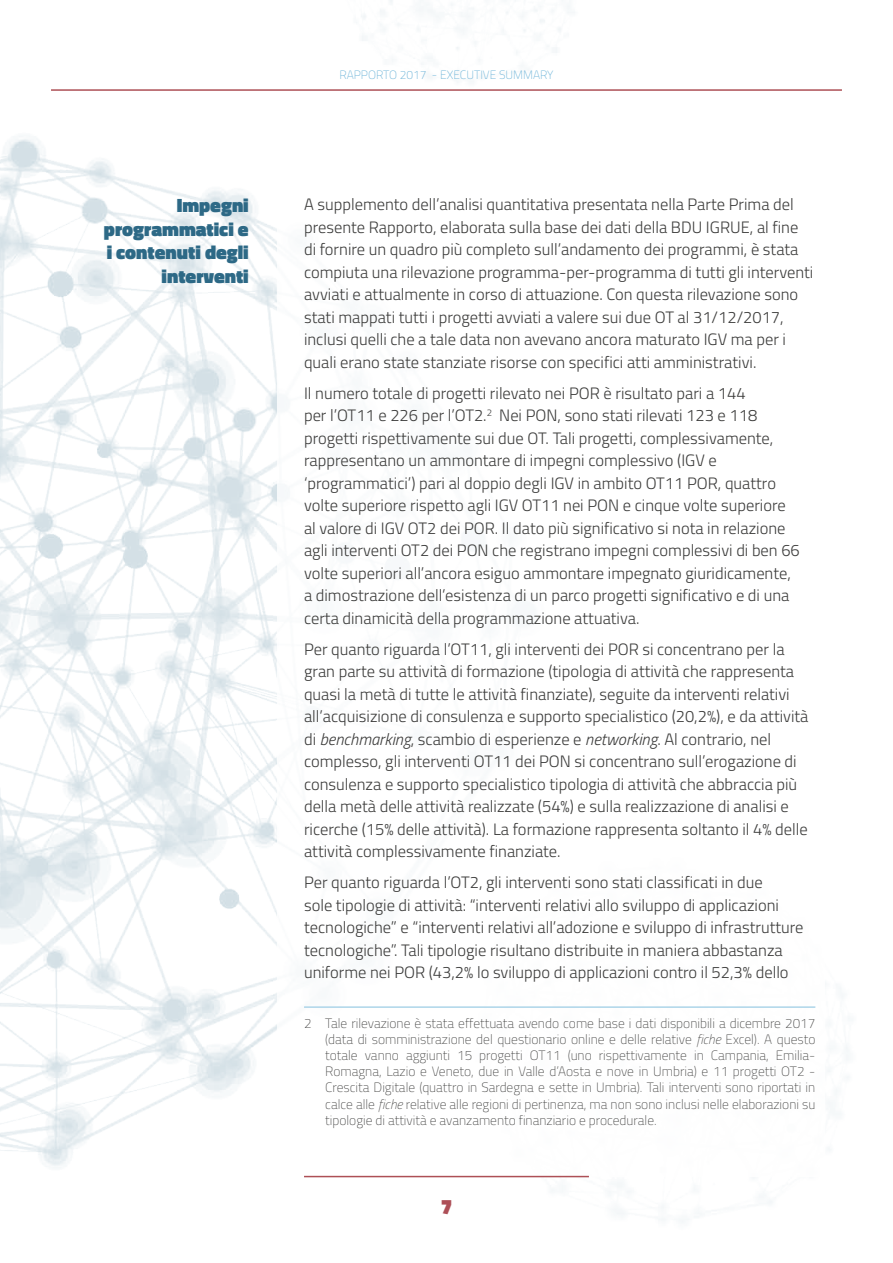
<style>
.page{position:relative;width:893px;height:1263px;background:#fff}
.page>*{position:absolute;margin:0;border:0;box-sizing:border-box;transform-origin:0 0}
.t1{font:900 21px "Titillium";color:#ad4f57}
.t2{font:900 19.5px/23.4px "Titillium";color:#2d6986;text-align:right}
.t3{font:300 16.5px/22.5px "Titillium";color:#3c3c3b}
.t4{font:100 13.5px/16.2px "Titillium";color:#3c3c3b;text-align:justify}
.t5{font:100 12px "Titillium";color:#5cabd4}
.s1{font-style:italic}
</style>
<div class="page">
<img style="left:0;top:0;width:848px;height:1222px">
<div style="left:277px;top:89px;width:548px;height:1087px;background:#fff"></div>
<hr style="left:304px;top:1006px;width:511px;height:2px;background:#add5e9">
<hr style="left:51px;top:89px;width:791px;height:2px;background:#ad5056">
<hr style="left:304px;top:1176px;width:285px;height:1px;background:#ad5056">
<p class="t2" style="left:104px;top:194px;width:146px">Impegni programmatici e i contenuti degli interventi</p>
<p class="t5" style="left:339px;top:66px;width:216px">RAPPORTO 2017 - EXECUTIVE SUMMARY</p>
<p class="t3" style="left:304px;top:192px;width:511px">A supplemento dell’analisi quantitativa presentata nella Parte Prima del presente Rapporto, elaborata sulla base dei dati della BDU IGRUE, al fine di fornire un quadro più completo sull’andamento dei programmi, è stata compiuta una rilevazione programma-per-programma di tutti gli interventi avviati e attualmente in corso di attuazione. Con questa rilevazione sono stati mappati tutti i progetti avviati a valere sui due OT al 31/12/2017, inclusi quelli che a tale data non avevano ancora maturato IGV ma per i quali erano state stanziate risorse con specifici atti amministrativi.</p>
<p class="t3" style="left:304px;top:381px;width:497px">Il numero totale di progetti rilevato nei POR è risultato pari a 144<br>per l’OT11 e 226 per l’OT2.<sup>2</sup> Nei PON, sono stati rilevati 123 e 118 progetti rispettivamente sui due OT. Tali progetti, complessivamente, rappresentano un ammontare di impegni complessivo (IGV e ‘programmatici’) pari al doppio degli IGV in ambito OT11 POR, quattro volte superiore rispetto agli IGV OT11 nei PON e cinque volte superiore al valore di IGV OT2 dei POR. Il dato più significativo si nota in relazione agli interventi OT2 dei PON che registrano impegni complessivi di ben 66 volte superiori all’ancora esiguo ammontare impegnato giuridicamente, a dimostrazione dell’esistenza di un parco progetti significativo e di una certa dinamicità della programmazione attuativa.</p>
<p class="t3" style="left:304px;top:637px;width:506px">Per quanto riguarda l’OT11, gli interventi dei POR si concentrano per la gran parte su attività di formazione (tipologia di attività che rappresenta quasi la metà di tutte le attività finanziate), seguite da interventi relativi all’acquisizione di consulenza e supporto specialistico (20,2%), e da attività di <span class="s1">benchmarking</span>, scambio di esperienze e <span class="s1">networking</span>. Al contrario, nel complesso, gli interventi OT11 dei PON si concentrano sull’erogazione di consulenza e supporto specialistico tipologia di attività che abbraccia più della metà delle attività realizzate (54%) e sulla realizzazione di analisi e ricerche (15% delle attività). La formazione rappresenta soltanto il 4% delle attività complessivamente finanziate.</p>
<p class="t3" style="left:304px;top:870px;width:501px">Per quanto riguarda l’OT2, gli interventi sono stati classificati in due<br>sole tipologie di attività: “interventi relativi allo sviluppo di applicazioni tecnologiche” e “interventi relativi all’adozione e sviluppo di infrastrutture tecnologiche”. Tali tipologie risultano distribuite in maniera abbastanza uniforme nei POR (43,2% lo sviluppo di applicazioni contro il 52,3% dello</p>
<p class="t4" style="left:325px;top:1014px;width:492px;text-indent:-21px">2 Tale rilevazione è stata effettuata avendo come base i dati disponibili a dicembre 2017 (data di somministrazione del questionario online e delle relative <span class="s1">fiche</span> Excel). A questo totale vanno aggiunti 15 progetti OT11 (uno rispettivamente in Campania, Emilia-Romagna, Lazio e Veneto, due in Valle d’Aosta e nove in Umbria) e 11 progetti OT2 - Crescita Digitale (quattro in Sardegna e sette in Umbria). Tali interventi sono riportati in calce alle <span class="s1">fiche</span> relative alle regioni di pertinenza, ma non sono inclusi nelle elaborazioni su tipologie di attività e avanzamento finanziario e procedurale.</p>
<p class="t1" style="left:441px;top:1191px;width:13px">7</p>
</div>
